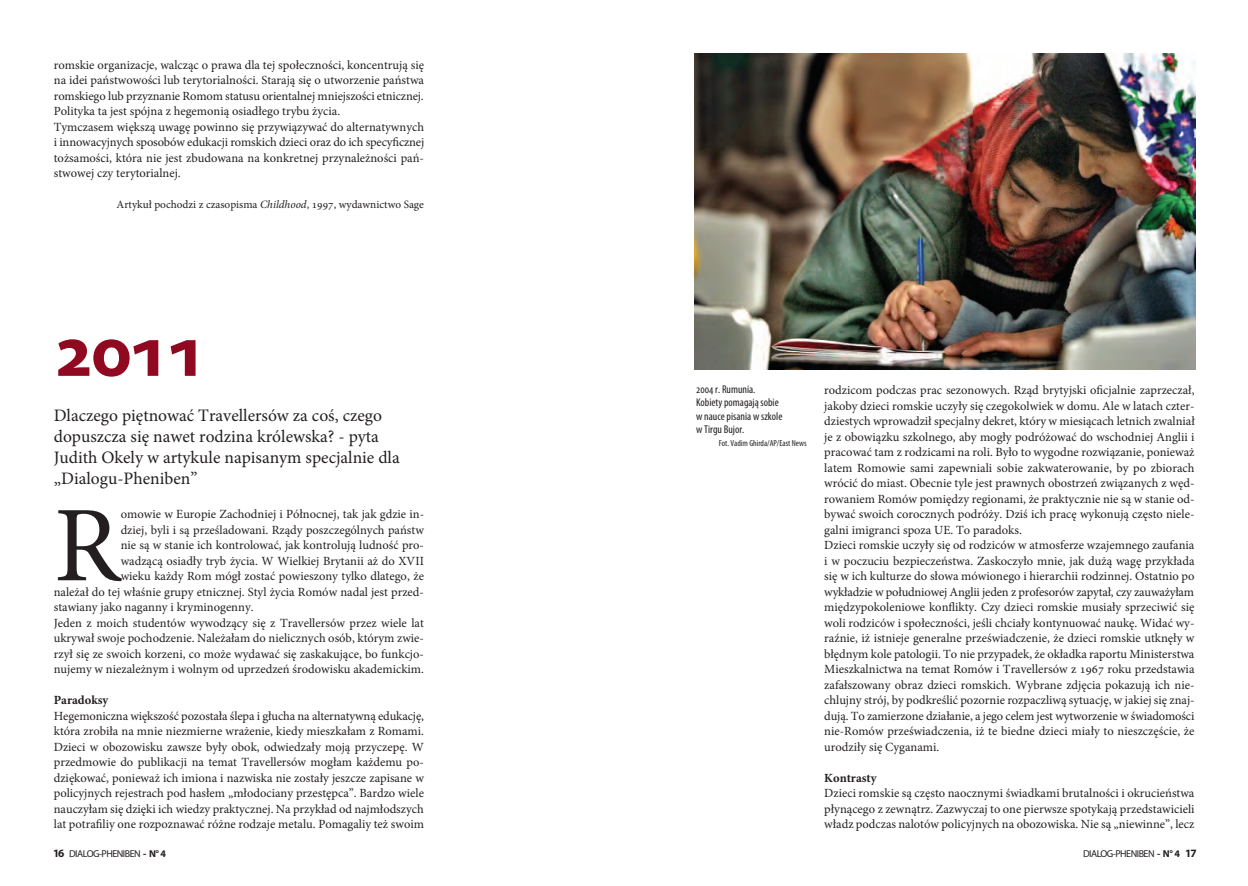
<style>
.page{position:relative;width:1248px;height:886px;background:#fff}
.page>*{position:absolute;margin:0;border:0;box-sizing:border-box;transform-origin:0 0}
.t1{font:107.75px "Minion Pro";color:#231f20}
.t2{font:700 72.75px "Myriad Pro";color:#910821}
.t3{font:17.5px/21px "Minion Pro";color:#231f20}
.t4{font:12.5px/15.5px "Minion Pro";color:#231f20;text-align:justify}
.t5{font:700 12.5px "Minion Pro";color:#231f20}
.t6{font:condensed 11.25px/13.5px "Myriad Pro";color:#231f20}
.t7{font:11.25px "Minion Pro";color:#231f20}
.t8{font:10px "Myriad Pro";letter-spacing:-.05em;color:#231f20}
.t9{font:condensed 8.75px "Myriad Pro";color:#231f20}
.s1{font-style:italic}
.s2{font-weight:700;font-size:11.25px}
.s3{font-weight:700}
</style>
<div class="page">
<img style="left:694px;top:54px;width:500px;height:315px">
<p class="t4" style="left:54px;top:58px;width:372px;text-align:left">romskie organizacje, walcząc o prawa dla tej społeczności, koncentrują się na idei państwowości lub terytorialności. Starają się o utworzenie państwa romskiego lub przyznanie Romom statusu orientalnej mniejszości etnicznej.<br>Polityka ta jest spójna z hegemonią osiadłego trybu życia.<br>Tymczasem większą uwagę powinno się przywiązywać do alternatywnych i innowacyjnych sposobów edukacji romskich dzieci oraz do ich specyficznej tożsamości, która nie jest zbudowana na konkretnej przynależności pań&shy;stwowej czy terytorialnej.</p>
<p class="t7" style="left:117px;top:200px;width:309px">Artykuł pochodzi z czasopisma <span class="s1">Childhood</span>, 1997, wydawnictwo Sage</p>
<h2 class="t2" style="left:54px;top:324px;width:154px">2011</h2>
<h3 class="t3" style="left:54px;top:407px;width:347px">Dlaczego piętnować Travellersów za coś, czego dopuszcza się nawet rodzina królewska? - pyta Judith Okely w artykule napisanym specjalnie dla „Dialogu-Pheniben”</h3>
<h1 class="t1" style="left:54px;top:505px;width:68px">R</h1>
<p class="t4" style="left:121px;top:508px;width:305px">omowie w Europie Zachodniej i Północnej, tak jak gdzie in-</p>
<p class="t4" style="left:121px;top:523px;width:305px">dziej, byli i są prześladowani. Rządy poszczególnych państw</p>
<p class="t4" style="left:121px;top:539px;width:305px">nie są w stanie ich kontrolować, jak kontrolują ludność pro-</p>
<p class="t4" style="left:121px;top:554px;width:305px">wadzącą osiadły tryb życia. W Wielkiej Brytanii aż do XVII</p>
<p class="t4" style="left:121px;top:570px;width:305px">wieku każdy Rom mógł zostać powieszony tylko dlatego, że</p>
<p class="t4" style="left:54px;top:585px;width:371px">należał do tej właśnie grupy etnicznej. Styl życia Romów nadal jest przed-</p>
<p class="t4" style="left:54px;top:601px;width:201px">stawiany jako naganny i kryminogenny.</p>
<p class="t4" style="left:54px;top:616px;width:371px">Jeden z moich studentów wywodzący się z Travellersów przez wiele lat</p>
<p class="t4" style="left:54px;top:632px;width:372px">ukrywał swoje pochodzenie. Należałam do nielicznych osób, którym zwie-</p>
<p class="t4" style="left:54px;top:647px;width:371px">rzył się ze swoich korzeni, co może wydawać się zaskakujące, bo funkcjo-</p>
<p class="t4" style="left:54px;top:663px;width:372px">nujemy w niezależnym i wolnym od uprzedzeń środowisku akademickim.</p>
<p class="t5" style="left:54px;top:695px;width:56px">Paradoksy</p>
<p class="t4" style="left:54px;top:709px;width:372px">Hegemoniczna większość pozostała ślepa i głucha na alternatywną edukację, która zrobiła na mnie niezmierne wrażenie, kiedy mieszkałam z Romami.<br>Dzieci w obozowisku zawsze były obok, odwiedzały moją przyczepę. W przedmowie do publikacji na temat Travellersów mogłam każdemu po&shy;dziękować, ponieważ ich imiona i nazwiska nie zostały jeszcze zapisane w policyjnych rejestrach pod hasłem „młodociany przestępca”. Bardzo wiele nauczyłam się dzięki ich wiedzy praktycznej. Na przykład od najmłodszych lat potrafiliy one rozpoznawać różne rodzaje metalu. Pomagaliy też swoim</p>
<p class="t6" style="left:696px;top:383px;width:88px">2004 r. Rumunia.<br>Kobiety pomagają sobie w nauce pisania w szkole w Tirgu Bujor.</p>
<p class="t9" style="left:718px;top:440px;width:89px">Fot. Vadim Ghirda/AP/East News</p>
<p class="t4" style="left:824px;top:384px;width:372px;text-align:left">rodzicom podczas prac sezonowych. Rząd brytyjski oficjalnie zaprzeczał, jakoby dzieci romskie uczyły się czegokolwiek w domu. Ale w latach czter&shy;dziestych wprowadził specjalny dekret, który w miesiącach letnich zwalniał je z obowiązku szkolnego, aby mogły podróżować do wschodniej Anglii i pracować tam z rodzicami na roli. Było to wygodne rozwiązanie, ponieważ latem Romowie sami zapewniali sobie zakwaterowanie, by po zbiorach wrócić do miast. Obecnie tyle jest prawnych obostrzeń związanych z węd&shy;rowaniem Romów pomiędzy regionami, że praktycznie nie są w stanie od&shy;bywać swoich corocznych podróży. Dziś ich pracę wykonują często niele&shy;galni imigranci spoza UE. To paradoks.<br>Dzieci romskie uczyły się od rodziców w atmosferze wzajemnego zaufania i w poczuciu bezpieczeństwa. Zaskoczyło mnie, jak dużą wagę przykłada się w ich kulturze do słowa mówionego i hierarchii rodzinnej. Ostatnio po wykładzie w południowej Anglii jeden z profesorów zapytał, czy zauważyłam międzypokoleniowe konflikty. Czy dzieci romskie musiały sprzeciwić się woli rodziców i społeczności, jeśli chciały kontynuować naukę. Widać wy&shy;raźnie, iż istnieje generalne przeświadczenie, że dzieci romskie utknęły w błędnym kole patologii. To nie przypadek, że okładka raportu Ministerstwa Mieszkalnictwa na temat Romów i Travellersów z 1967 roku przedstawia zafałszowany obraz dzieci romskich. Wybrane zdjęcia pokazują ich nie&shy;chlujny strój, by podkreślić pozornie rozpaczliwą sytuację, w jakiej się znaj&shy;dują. To zamierzone działanie, a jego celem jest wytworzenie w świadomości nie-Romów przeświadczenia, iż te biedne dzieci miały to nieszczęście, że urodziły się Cyganami.</p>
<p class="t5" style="left:824px;top:773px;width:54px">Kontrasty</p>
<p class="t4" style="left:824px;top:787px;width:372px">Dzieci romskie są często naocznymi świadkami brutalności i okrucieństwa płynącego z zewnątrz. Zazwyczaj to one pierwsze spotykają przedstawicieli władz podczas nalotów policyjnych na obozowiska. Nie są „niewinne”, lecz</p>
<p class="t8" style="left:53px;top:850px;width:114px"><span class="s2">16</span> DIALOG-PHENIBEN <span class="s3">- n° 4</span></p>
<p class="t8" style="left:1082px;top:850px;width:115px">DIALOG-PHENIBEN <span class="s3">- n° 4</span> <span class="s2">17</span></p>
</div>
